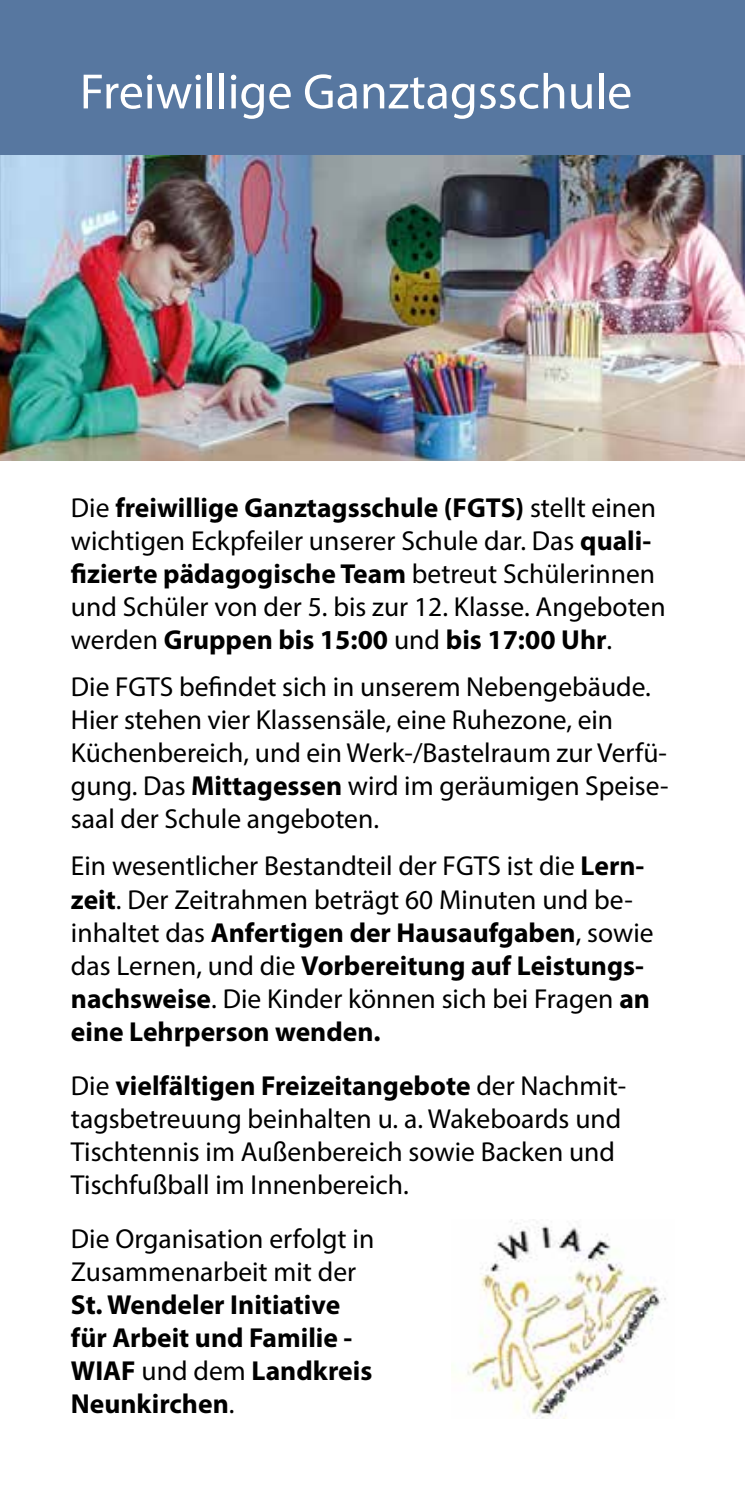
<style>
.page{position:relative;width:745px;height:1489px;background:#fff}
.page>*{position:absolute;margin:0;border:0;box-sizing:border-box;transform-origin:0 0}
.t1{font:50px "Myriad Pro";color:#fff}
.t2{font:27.5px/33px "Myriad Pro";color:#000}
.t3{font:700 27.5px/33px "Myriad Pro";color:#000}
.s1{font-weight:700}
.s2{font-weight:400}
</style>
<div class="page">
<div style="left:0;top:0;width:744px;height:156px;background:#5777a0"></div>
<img style="left:0;top:156px;width:744px;height:305px">
<img style="left:467px;top:1219px;width:199px;height:198px">
<h1 class="t1" style="left:80px;top:61px;width:553px">Freiwillige Ganztagsschule</h1>
<p class="t2" style="left:71px;top:491px;width:596px">Die <span class="s1">freiwillige Ganztagsschule (FGTS)</span> stellt einen wichtigen Eckpfeiler unserer Schule dar. Das <span class="s1">quali&shy;fizierte pädagogische Team</span> betreut Schülerinnen und Schüler von der 5. bis zur 12. Klasse. Angeboten werden <span class="s1">Gruppen bis 15:00</span> und <span class="s1">bis 17:00 Uhr</span>.</p>
<p class="t2" style="left:71px;top:670px;width:599px">Die FGTS befindet sich in unserem Nebengebäude.<br>Hier stehen vier Klassensäle, eine Ruhezone, ein Küchenbereich, und ein Werk-/Bastelraum zur Verfü&shy;gung. Das <span class="s1">Mittagessen</span> wird im geräumigen Speise&shy;saal der Schule angeboten.</p>
<p class="t2" style="left:71px;top:849px;width:583px">Ein wesentlicher Bestandteil der FGTS ist die <span class="s1">Lern&shy;zeit</span>. Der Zeitrahmen beträgt 60 Minuten und be&shy;inhaltet das <span class="s1">Anfertigen der Hausaufgaben</span>, sowie das Lernen, und die <span class="s1">Vorbereitung auf Leistungs&shy;nachsweise</span>. Die Kinder können sich bei Fragen <span class="s1">an eine Lehrperson wenden.</span></p>
<p class="t2" style="left:71px;top:1068px;width:556px">Die <span class="s1">vielfältigen Freizeitangebote</span> der Nachmit&shy;tagsbetreuung beinhalten u. a. Wakeboards und Tischtennis im Außenbereich sowie Backen und Tischfußball im Innenbereich.</p>
<p class="t2" style="left:71px;top:1221px;width:305px">Die Organisation erfolgt in<br>Zusammenarbeit mit der</p>
<p class="t3" style="left:71px;top:1287px;width:303px">St. Wendeler Initiative für Arbeit und Familie -<br>WIAF <span class="s2">und dem</span> Landkreis<br>Neunkirchen<span class="s2">.</span></p>
</div>
